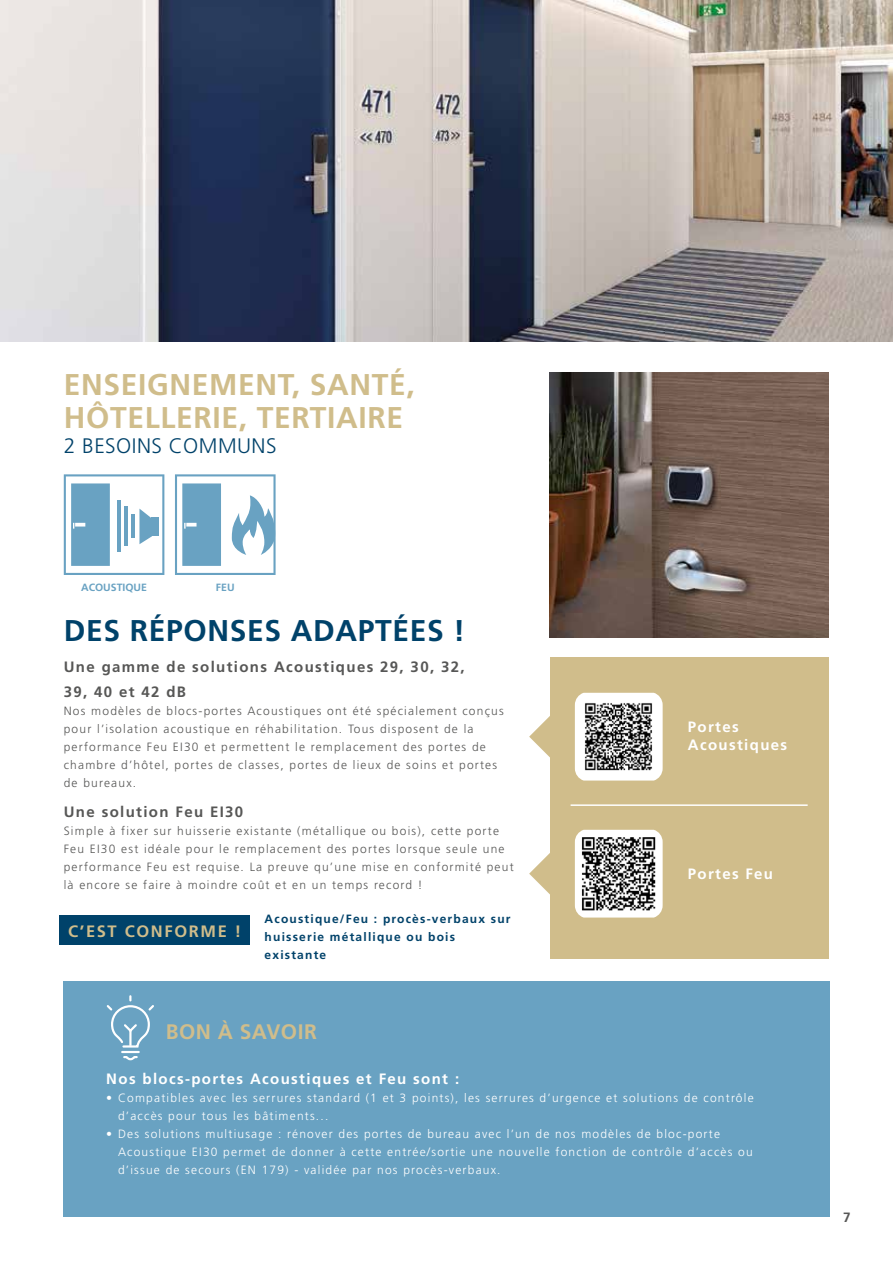
<style>
.page{position:relative;width:893px;height:1263px;background:#fff}
.page>*{position:absolute;margin:0;border:0;box-sizing:border-box;transform-origin:0 0}
.t1{font:700 30px/33px "Frutiger LT Std";letter-spacing:.02em;color:#d0bd8b}
.t2{font:700 30px "Frutiger LT Std";letter-spacing:.02em;color:#00426a}
.t3{font:300 21px "Frutiger LT Std";letter-spacing:.02em;color:#00426a}
.t4{font:700 21px "Frutiger LT Std";letter-spacing:.02em;color:#d0bd8b}
.t5{font:700 16.5px "Frutiger LT Std";letter-spacing:.1em;color:#d0bd8b}
.t6{font:700 15px/25.5px "Frutiger LT Std";letter-spacing:.09em;color:#575756}
.t7{font:700 15px/18px "Frutiger LT Std";letter-spacing:.09em;color:#fff}
.t8{font:700 13.5px "Frutiger LT Std";color:#575756}
.t9{font:300 12px/18px "Frutiger LT Std";letter-spacing:.1em;color:#575756}
.t10{font:300 12px/18px "Frutiger LT Std";letter-spacing:.1em;color:#fff}
.t11{font:700 12px/18px "Frutiger LT Std";letter-spacing:.1em;color:#00426a}
.t12{font:700 10.5px "Frutiger LT Std";color:#69a2c2}
</style>
<div class="page">
<img style="left:550px;top:372px;width:278px;height:265px">
<img style="left:0;top:0;width:893px;height:342px">
<div style="left:60px;top:916px;width:190px;height:29px;background:#00426a"></div>
<svg style="left:175px;top:474px;width:101px;height:101px"></svg>
<svg style="left:64px;top:474px;width:100px;height:101px"></svg>
<hr style="left:132px;top:514px;width:3px;height:24px;background:#69a2c2">
<hr style="left:124px;top:507px;width:4px;height:39px;background:#69a2c2">
<hr style="left:117px;top:501px;width:4px;height:51px;background:#69a2c2">
<div style="left:550px;top:657px;width:278px;height:302px;background:#d0bd8b"></div>
<div style="left:64px;top:981px;width:766px;height:236px;background:#69a2c2"></div>
<svg style="left:106px;top:995px;width:48px;height:66px"></svg>
<svg style="left:529px;top:714px;width:46px;height:45px"></svg>
<svg style="left:529px;top:851px;width:46px;height:45px"></svg>
<img style="left:575px;top:693px;width:88px;height:87px">
<hr style="left:571px;top:804px;width:237px;height:2px;background:#fff">
<img style="left:575px;top:830px;width:88px;height:87px">
<h1 class="t1" style="left:64px;top:368px;width:352px">ENSEIGNEMENT, SANTÉ,<br>HÔTELLERIE, TERTIAIRE</h1>
<h2 class="t3" style="left:64px;top:434px;width:214px">2 BESOINS COMMUNS</h2>
<p class="t12" style="left:81px;top:581px;width:67px">ACOUSTIQUE</p>
<p class="t12" style="left:216px;top:581px;width:20px">FEU</p>
<h1 class="t2" style="left:64px;top:613px;width:403px">DES RÉPONSES ADAPTÉES !</h1>
<p class="t6" style="left:64px;top:654px;width:402px">Une gamme de solutions Acoustiques 29, 30, 32,<br>39, 40 et 42 dB</p>
<p class="t9" style="left:64px;top:702px;width:441px">Nos modèles de blocs-portes Acoustiques ont été spécialement conçus pour l’isolation acoustique en réhabilitation. Tous disposent de la performance Feu EI30 et permettent le remplacement des portes de chambre d’hôtel, portes de classes, portes de lieux de soins et portes de bureaux.</p>
<p class="t6" style="left:64px;top:799px;width:181px">Une solution Feu EI30</p>
<p class="t9" style="left:64px;top:822px;width:451px">Simple à fixer sur huisserie existante (métallique ou bois), cette porte Feu EI30 est idéale pour le remplacement des portes lorsque seule une performance Feu est requise. La preuve qu’une mise en conformité peut là encore se faire à moindre coût et en un temps record !</p>
<h3 class="t5" style="left:68px;top:921px;width:175px">C’EST CONFORME !</h3>
<p class="t11" style="left:265px;top:910px;width:247px">Acoustique/Feu : procès-verbaux sur huisserie métallique ou bois existante</p>
<p class="t7" style="left:688px;top:718px;width:101px">Portes<br>Acoustiques</p>
<p class="t7" style="left:688px;top:865px;width:87px">Portes Feu</p>
<h2 class="t4" style="left:166px;top:1020px;width:153px">BON À SAVOIR</h2>
<p class="t7" style="left:106px;top:1070px;width:354px">Nos blocs-portes Acoustiques et Feu sont :</p>
<p class="t10" style="left:118px;top:1089px;width:637px;text-indent:-12px">• Compatibles avec les serrures standard (1 et 3 points), les serrures d’urgence et solutions de contrôle d’accès pour tous les bâtiments...</p>
<p class="t10" style="left:118px;top:1125px;width:636px;text-indent:-12px">• Des solutions multiusage : rénover des portes de bureau avec l’un de nos modèles de bloc-porte<br>Acoustique EI30 permet de donner à cette entrée/sortie une nouvelle fonction de contrôle d’accès ou d’issue de secours (EN 179) - validée par nos procès-verbaux.</p>
<p class="t8" style="left:843px;top:1209px;width:9px">7</p>
</div>
